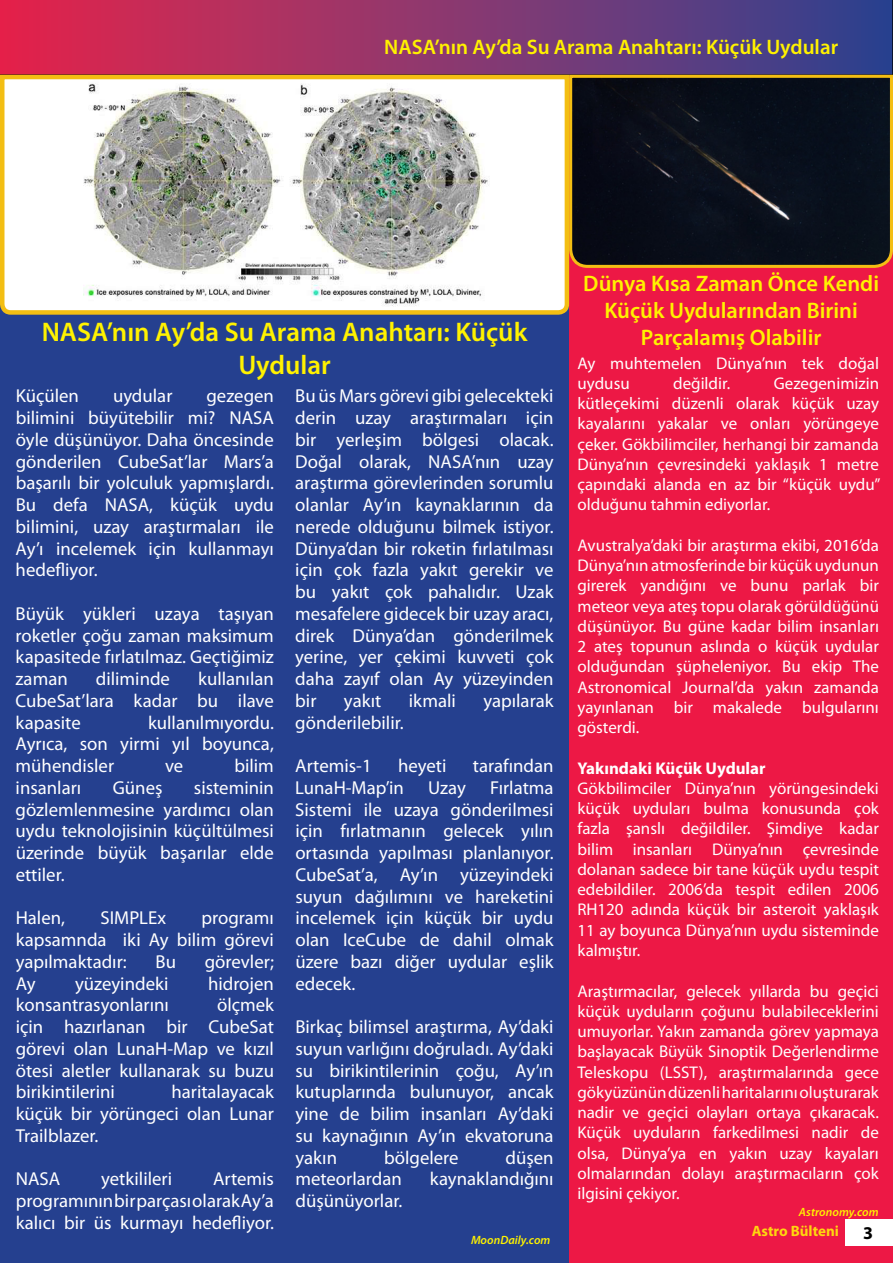
<style>
.page{position:relative;width:893px;height:1263px;background:#fff}
.page>*{position:absolute;margin:0;border:0;box-sizing:border-box;transform-origin:0 0}
.t1{font:600 27px/33px "Myriad Pro";color:#fff200;text-align:center}
.t2{font:600 22.5px/27px "Myriad Pro";color:#fff200;text-align:center}
.t3{font:600 21px "Myriad Pro";color:#fff200}
.t4{font:18.75px/21.8px "Myriad Pro";color:#fff;text-align:justify}
.t5{font:700 18px "Myriad Pro";color:#000}
.t6{font:16.95px/20.2px "Myriad Pro";color:#fff;text-align:justify}
.t7{font:700 16.95px "Myriad Pro";color:#fff}
.t8{font:700 15px "Myriad Pro";color:#fed70e}
.t9{font:italic 600 12px "Myriad Pro";letter-spacing:.005em;color:#fff200}
</style>
<div class="page">
<div style="left:0;top:75px;width:578px;height:1188px;background:#25408f"></div>
<div style="left:569px;top:76px;width:324px;height:1187px;background:#ed1845"></div>
<svg style="left:0;top:0;width:893px;height:73px;background:#8a356e"></svg>
<div style="left:846px;top:1219px;width:47px;height:26px;background:#fff"></div>
<svg style="left:0;top:73px;width:570px;height:242px;background:#d5d3c8"></svg>
<svg style="left:568px;top:73px;width:325px;height:196px;background:#16171b"></svg>
<p class="t3" style="left:384px;top:34px;width:455px">NASA’nın Ay’da Su Arama Anahtarı: Küçük Uydular</p>
<h1 class="t1" style="left:42px;top:314px;width:487px">NASA’nın Ay’da Su Arama Anahtarı: Küçük<br>Uydular</h1>
<p class="t4" style="left:16px;top:385px;width:65px">Küçülen</p>
<p class="t4" style="left:113px;top:385px;width:61px">uydular</p>
<p class="t4" style="left:16px;top:385px;width:260px;text-indent:191px">gezegen bilimini büyütebilir mi? NASA öyle düşünüyor. Daha öncesinde gönderilen CubeSat’lar Mars’a başarılı bir yolculuk yapmışlardı.<br>Bu defa NASA, küçük uydu bilimini, uzay araştırmaları ile Ay’ı incelemek için kullanmayı hedefliyor.</p>
<p class="t4" style="left:16px;top:602px;width:260px">Büyük yükleri uzaya taşıyan roketler çoğu zaman maksimum kapasitede fırlatılmaz. Geçtiğimiz zaman</p>
<p class="t4" style="left:16px;top:668px;width:260px;text-indent:183px">kullanılan CubeSat’lara kadar bu ilave kapasite</p>
<p class="t4" style="left:96px;top:668px;width:76px">diliminde</p>
<p class="t4" style="left:16px;top:711px;width:260px;text-indent:132px">kullanılmıyordu.<br>Ayrıca, son yirmi yıl boyunca, mühendisler</p>
<p class="t4" style="left:165px;top:755px;width:20px">ve</p>
<p class="t4" style="left:234px;top:755px;width:41px">bilim</p>
<p class="t4" style="left:16px;top:776px;width:67px">insanları</p>
<p class="t4" style="left:113px;top:776px;width:51px">Güneş</p>
<p class="t4" style="left:16px;top:776px;width:260px;text-indent:178px">sisteminin gözlemlenmesine yardımcı olan uydu teknolojisinin küçültülmesi üzerinde büyük başarılar elde ettiler.</p>
<p class="t4" style="left:16px;top:907px;width:51px">Halen,</p>
<p class="t4" style="left:101px;top:907px;width:67px">SIMPLEx</p>
<p class="t4" style="left:16px;top:907px;width:260px;text-indent:186px">programı kapsamnda iki Ay bilim görevi yapılmaktadır:</p>
<p class="t4" style="left:156px;top:950px;width:22px">Bu</p>
<p class="t4" style="left:205px;top:950px;width:71px">görevler;</p>
<p class="t4" style="left:16px;top:972px;width:21px">Ay</p>
<p class="t4" style="left:75px;top:972px;width:95px">yüzeyindeki</p>
<p class="t4" style="left:208px;top:972px;width:67px">hidrojen</p>
<p class="t4" style="left:16px;top:994px;width:155px">konsantrasyonlarını</p>
<p class="t4" style="left:16px;top:994px;width:260px;text-indent:201px">ölçmek için hazırlanan bir CubeSat görevi olan LunaH-Map ve kızıl ötesi aletler kullanarak su buzu birikintilerini</p>
<p class="t4" style="left:16px;top:1081px;width:260px;text-indent:156px">haritalayacak küçük bir yörüngeci olan Lunar Trailblazer.</p>
<p class="t4" style="left:16px;top:1168px;width:46px">NASA</p>
<p class="t4" style="left:101px;top:1168px;width:72px">yetkilileri</p>
<p class="t4" style="left:16px;top:1168px;width:260px;text-indent:197px">Artemis programınınbirparçasıolarakAy’a kalıcı bir üs kurmayı hedefliyor.</p>
<p class="t4" style="left:295px;top:385px;width:260px">Bu üs Mars görevi gibi gelecekteki derin uzay araştırmaları için bir yerleşim bölgesi olacak.<br>Doğal olarak, NASA’nın uzay araştırma görevlerinden sorumlu olanlar Ay’ın kaynaklarının da nerede olduğunu bilmek istiyor.<br>Dünya’dan bir roketin fırlatılması için çok fazla yakıt gerekir ve bu yakıt çok pahalıdır. Uzak mesafelere gidecek bir uzay aracı, direk Dünya’dan gönderilmek yerine, yer çekimi kuvveti çok daha zayıf olan Ay yüzeyinden bir</p>
<p class="t4" style="left:344px;top:689px;width:39px">yakıt</p>
<p class="t4" style="left:409px;top:689px;width:48px">ikmali</p>
<p class="t4" style="left:483px;top:689px;width:72px">yapılarak</p>
<p class="t4" style="left:295px;top:711px;width:110px">gönderilebilir.</p>
<p class="t4" style="left:295px;top:755px;width:78px">Artemis-1</p>
<p class="t4" style="left:398px;top:755px;width:50px">heyeti</p>
<p class="t4" style="left:473px;top:755px;width:82px">tarafından</p>
<p class="t4" style="left:295px;top:776px;width:110px">LunaH-Map’in</p>
<p class="t4" style="left:428px;top:776px;width:39px">Uzay</p>
<p class="t4" style="left:295px;top:776px;width:260px;text-indent:195px">Fırlatma Sistemi ile uzaya gönderilmesi için fırlatmanın gelecek yılın ortasında yapılması planlanıyor.<br>CubeSat’a, Ay’ın yüzeyindeki suyun dağılımını ve hareketini incelemek için küçük bir uydu olan IceCube de dahil olmak üzere bazı diğer uydular eşlik edecek.</p>
<p class="t4" style="left:295px;top:1016px;width:260px">Birkaç bilimsel araştırma, Ay’daki suyun varlığını doğruladı. Ay’daki su birikintilerinin çoğu, Ay’ın kutuplarında bulunuyor, ancak yine de bilim insanları Ay’daki su kaynağının Ay’ın ekvatoruna yakın</p>
<p class="t4" style="left:384px;top:1146px;width:76px">bölgelere</p>
<p class="t4" style="left:506px;top:1146px;width:50px">düşen</p>
<p class="t4" style="left:295px;top:1168px;width:108px">meteorlardan</p>
<p class="t4" style="left:430px;top:1168px;width:125px">kaynaklandığını</p>
<p class="t4" style="left:295px;top:1190px;width:109px">düşünüyorlar.</p>
<p class="t9" style="left:471px;top:1232px;width:81px">MoonDaily.com</p>
<p class="t2" style="left:583px;top:269px;width:297px">Dünya Kısa Zaman Önce Kendi<br>Küçük Uydularından Birini<br>Parçalamış Olabilir</p>
<p class="t6" style="left:578px;top:352px;width:303px">Ay muhtemelen Dünya’nın tek doğal uydusu</p>
<p class="t6" style="left:673px;top:373px;width:59px">değildir.</p>
<p class="t6" style="left:578px;top:373px;width:304px;text-indent:196px">Gezegenimizin kütleçekimi düzenli olarak küçük uzay kayalarını yakalar ve onları yörüngeye çeker. Gökbilimciler, herhangi bir zamanda Dünya’nın çevresindeki yaklaşık 1 metre çapındaki alanda en az bir “küçük uydu” olduğunu tahmin ediyorlar.</p>
<p class="t6" style="left:577px;top:535px;width:303px">Avustralya’daki bir araştırma ekibi, 2016’da Dünya’nın atmosferinde bir küçük uydunun girerek yandığını ve bunu parlak bir meteor veya ateş topu olarak görüldüğünü düşünüyor. Bu güne kadar bilim insanları 2 ateş topunun aslında o küçük uydular olduğundan şüpheleniyor. Bu ekip The Astronomical Journal’da yakın zamanda yayınlanan bir makalede bulgularını gösterdi.</p>
<p class="t7" style="left:577px;top:757px;width:190px">Yakındaki Küçük Uydular</p>
<p class="t6" style="left:577px;top:778px;width:303px">Gökbilimciler Dünya’nın yörüngesindeki küçük uyduları bulma konusunda çok fazla şanslı değildiler. Şimdiye kadar bilim insanları Dünya’nın çevresinde dolanan sadece bir tane küçük uydu tespit edebildiler. 2006’da tespit edilen 2006<br>RH120 adında küçük bir asteroit yaklaşık 11 ay boyunca Dünya’nın uydu sisteminde kalmıştır.</p>
<p class="t6" style="left:577px;top:980px;width:303px">Araştırmacılar, gelecek yıllarda bu geçici küçük uyduların çoğunu bulabileceklerini umuyorlar. Yakın zamanda görev yapmaya başlayacak Büyük Sinoptik Değerlendirme Teleskopu (LSST), araştırmalarında gece gökyüzünündüzenliharitalarınıoluşturarak nadir ve geçici olayları ortaya çıkaracak.<br>Küçük uyduların farkedilmesi nadir de olsa, Dünya’ya en yakın uzay kayaları olmalarından dolayı araştırmacıların çok ilgisini çekiyor.</p>
<p class="t9" style="left:799px;top:1204px;width:81px">Astronomy.com</p>
<p class="t8" style="left:752px;top:1221px;width:89px">Astro Bülteni</p>
<p class="t5" style="left:863px;top:1221px;width:11px">3</p>
</div>
